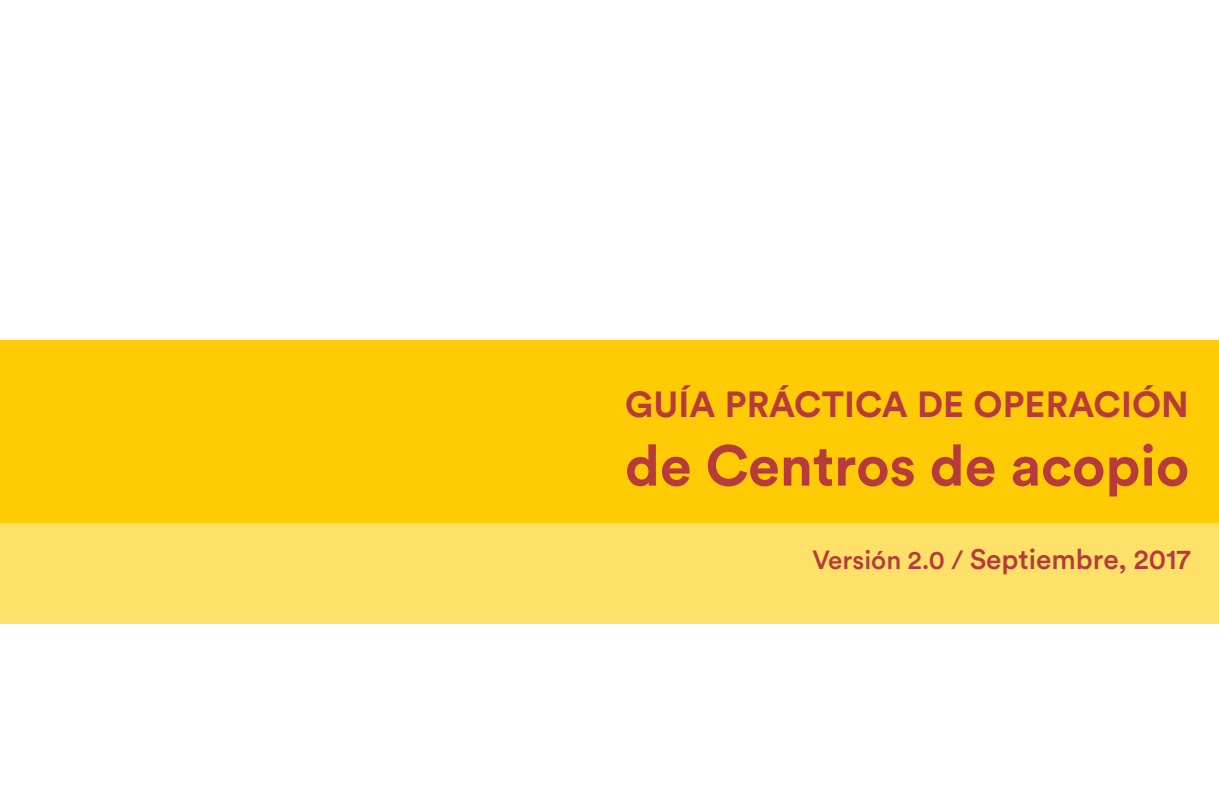
<style>
.page{position:relative;width:1219px;height:794px;background:#fff}
.page>*{position:absolute;margin:0;border:0;box-sizing:border-box;transform-origin:0 0}
.t1{font:700 57px "Circular Std";color:#b73b3b}
.t2{font:700 36px "Circular Std";letter-spacing:.005em;color:#b73b3b}
.t3{font:500 28px "Circular Std";color:#b73b3b}
.s1{font-size:26px}
</style>
<div class="page">
<div style="left:0;top:340px;width:1219px;height:183px;background:#ffcb05"></div>
<div style="left:0;top:523px;width:1219px;height:101px;background:#ffe069"></div>
<p class="t2" style="left:625px;top:381px;width:565px">GUÍA PRÁCTICA DE OPERACIÓN</p>
<h1 class="t1" style="left:625px;top:429px;width:566px">de Centros de acopio</h1>
<p class="t3" style="left:812px;top:541px;width:380px"><span class="s1">Versión 2.0 /</span> Septiembre, 2017</p>
</div>
